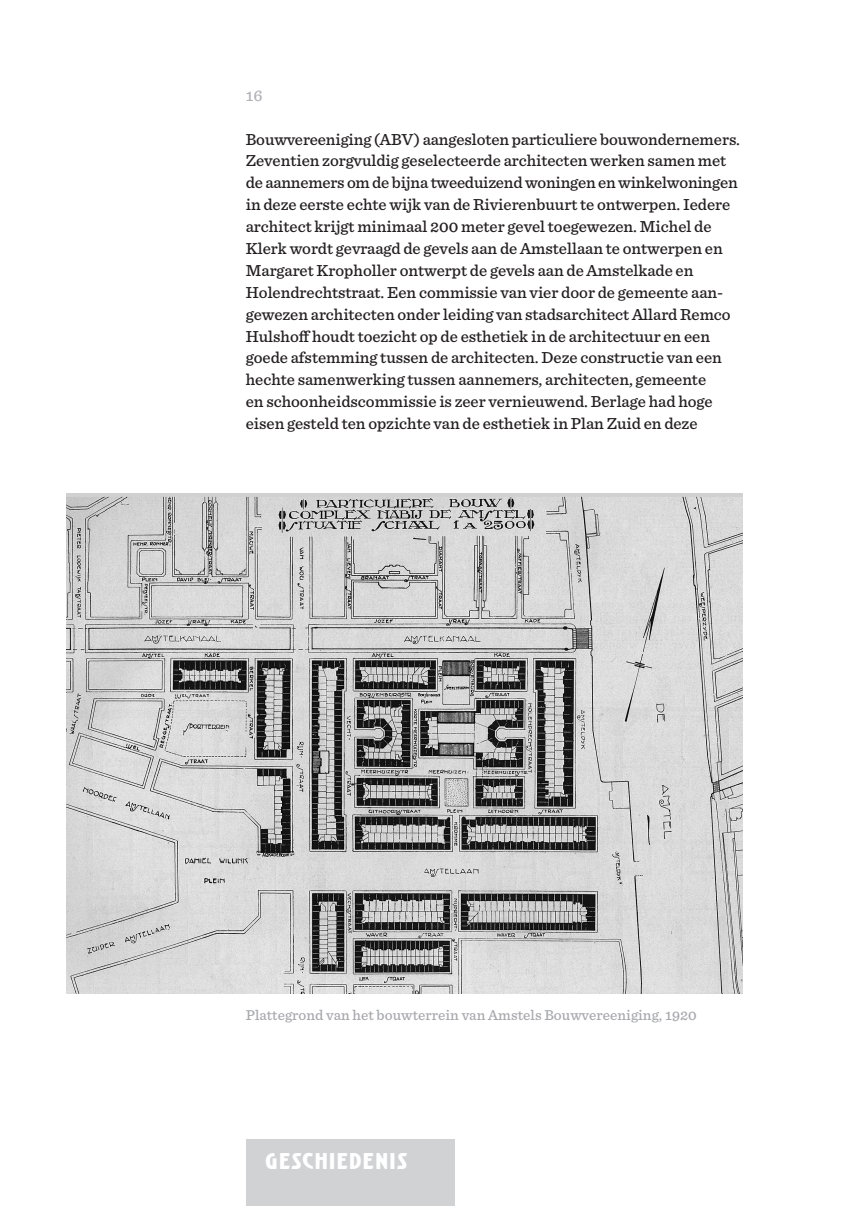
<style>
.page{position:relative;width:859px;height:1206px;background:#fff}
.page>*{position:absolute;margin:0;border:0;box-sizing:border-box;transform-origin:0 0}
.t1{font:21px "Kurversbrug";letter-spacing:.07em;color:#fff}
.t2{font:500 16.62px/21.9px "Sentinel";color:#231f20}
.t3{font:500 16.62px "Sentinel";color:#b2b3b7}
.t4{font:500 14.88px "Sentinel";letter-spacing:.005em;color:#a8a9ad}
</style>
<div class="page">
<div style="left:245px;top:1138px;width:209px;height:67px;background:#d1d2d4"></div>
<img style="left:67px;top:493px;width:675px;height:500px">
<p class="t3" style="left:245px;top:83px;width:18px">16</p>
<p class="t2" style="left:245px;top:127px;width:495px">Bouwvereeniging (ABV) aangesloten particuliere bouwondernemers.<br>Zeventien zorgvuldig geselecteerde architecten werken samen met de aannemers om de bijna tweeduizend woningen en winkelwoningen in deze eerste echte wijk van de Rivierenbuurt te ontwerpen. Iedere architect krijgt minimaal 200 meter gevel toegewezen. Michel de Klerk wordt gevraagd de gevels aan de Amstellaan te ontwerpen en Margaret Kropholler ontwerpt de gevels aan de Amstelkade en Holendrechtstraat. Een commissie van vier door de gemeente aan&shy;gewezen architecten onder leiding van stadsarchitect Allard Remco Hulshoff houdt toezicht op de esthetiek in de architectuur en een goede afstemming tussen de architecten. Deze constructie van een hechte samenwerking tussen aannemers, architecten, gemeente<br>en schoonheidscommissie is zeer vernieuwend. Berlage had hoge eisen gesteld ten opzichte van de esthetiek in Plan Zuid en deze</p>
<p class="t4" style="left:245px;top:1003px;width:452px">Plattegrond van het bouwterrein van Amstels Bouwvereeniging, 1920</p>
<p class="t1" style="left:265px;top:1147px;width:143px">GESCHIEDENIS</p>
</div>
